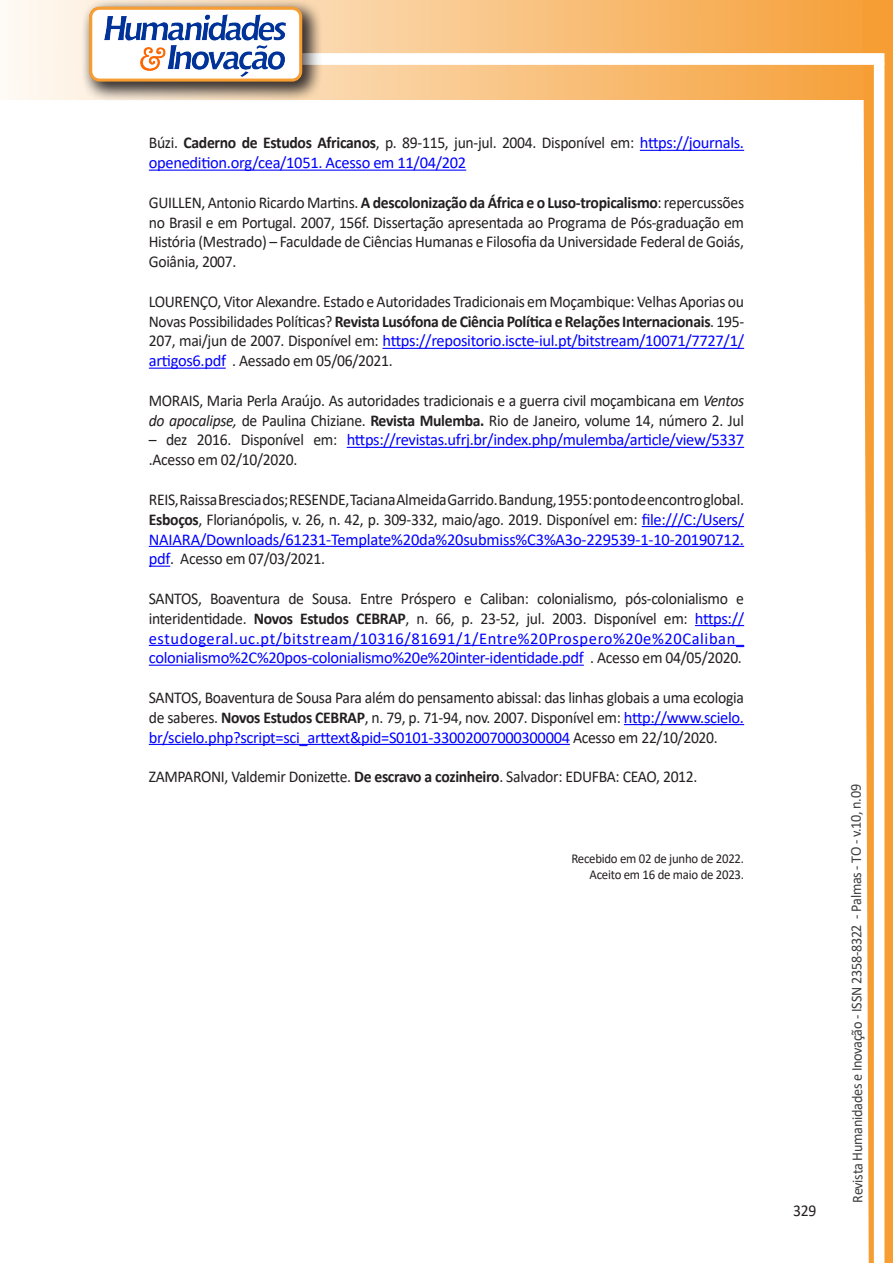
<style>
.page{position:relative;width:893px;height:1263px;background:#fff}
.page>*{position:absolute;margin:0;border:0;box-sizing:border-box;transform-origin:0 0}
.texto{font:16.5px/19.8px "Calibri";letter-spacing:-.02em;color:#231f20;text-align:justify;scale:.95 1}
.texto-2{font:16.5px/19.8px "Calibri";letter-spacing:-.02em;color:#00f}
.t1{font:15px "Calibri";letter-spacing:-.025em;color:#3e3e3f;scale:.95 1}
.texto-3{font:13.5px "Calibri";letter-spacing:-.02em;color:#231f20;scale:.95 1}
.s1{color:#231f20}
.s2{font-weight:700;color:#231f20}
.s3{font-weight:700}
.s4{color:#00f}
.s5{font-style:italic}
</style>
<div class="page">
<svg style="left:5px;top:0;width:858px;height:100px;background:#f9c484"></svg>
<div style="left:302px;top:53px;width:582px;height:12px;background:#fff;border:2px solid #fff"></div>
<svg style="left:863px;top:0;width:30px;height:1263px"></svg>
<div style="left:81px;top:0;width:241px;height:102px;background:#231f20;opacity:.75"></div>
<div style="left:91px;top:8px;width:210px;height:72px;background:#fff;border-radius:9px"></div>
<img style="left:104px;top:14px;width:181px;height:62px">
<div style="left:89px;top:7px;width:213px;height:75px;border:3px solid #f69e34;border-radius:9px"></div>
<hr style="left:640px;top:150px;width:104px;height:1px;background:#00f">
<hr style="left:149px;top:170px;width:317px;height:1px;background:#00f">
<hr style="left:382px;top:348px;width:362px;height:1px;background:#00f">
<hr style="left:149px;top:368px;width:77px;height:1px;background:#00f">
<hr style="left:347px;top:447px;width:397px;height:1px;background:#00f">
<hr style="left:642px;top:526px;width:102px;height:1px;background:#00f">
<hr style="left:149px;top:546px;width:595px;height:1px;background:#00f">
<svg style="left:149px;top:566px;width:21px;height:1px"></svg>
<hr style="left:695px;top:625px;width:49px;height:1px;background:#00f">
<hr style="left:149px;top:645px;width:595px;height:1px;background:#00f">
<hr style="left:149px;top:665px;width:435px;height:1px;background:#00f">
<hr style="left:624px;top:724px;width:120px;height:1px;background:#00f">
<hr style="left:149px;top:744px;width:421px;height:1px;background:#00f">
<p class="texto-2" style="left:149px;top:133px;width:597px"><span class="s1">Búzi.</span> <span class="s2">Caderno de Estudos Africanos</span><span class="s1">, p. 89-115, jun-jul. 2004. Disponível em:</span> https://journals. openedition.org/cea/1051. Acesso em 11/04/202</p>
<p class="texto" style="left:149px;top:192px;width:628px">GUILLEN, Antonio Ricardo Martins. <span class="s3">A descolonização da África e o Luso-tropicalismo</span>: repercussões no Brasil e em Portugal. 2007, 156f. Dissertação apresentada ao Programa de Pós-graduação em História (Mestrado) – Faculdade de Ciências Humanas e Filosofia da Universidade Federal de Goiás, Goiânia, 2007.</p>
<p class="texto" style="left:149px;top:291px;width:628px">LOURENÇO, Vitor Alexandre. Estado e Autoridades Tradicionais em Moçambique: Velhas Aporias ou Novas Possibilidades Políticas? <span class="s3">Revista Lusófona de Ciência Política e Relações Internacionais</span>. 195- 207, mai/jun de 2007. Disponível em: <span class="s4">https://repositorio.iscte-iul.pt/bitstream/10071/7727/1/ artigos6.pdf</span> . Aessado em 05/06/2021.</p>
<p class="texto" style="left:149px;top:390px;width:628px">MORAIS, Maria Perla Araújo. As autoridades tradicionais e a guerra civil moçambicana em <span class="s5">Ventos do apocalipse,</span> de Paulina Chiziane. <span class="s3">Revista Mulemba.</span> Rio de Janeiro, volume 14, número 2. Jul</p>
<p class="texto-2" style="left:149px;top:430px;width:597px"><span class="s1">– dez 2016. Disponível em:</span> https://revistas.ufrj.br/index.php/mulemba/article/view/5337 <span class="s1">.Acesso em 02/10/2020.</span></p>
<p class="texto" style="left:149px;top:489px;width:628px">REIS, Raissa Brescia dos; RESENDE, Taciana Almeida Garrido. Bandung, 1955: ponto de encontro global.<br><span class="s3">Esboços</span>, Florianópolis, v. 26, n. 42, p. 309-332, maio/ago. 2019. Disponível em: <span class="s4">file:///C:/Users/ NAIARA/Downloads/61231-Template%20da%20submiss%C3%A3o-229539-1-10-20190712. pdf</span>. Acesso em 07/03/2021.</p>
<p class="texto" style="left:149px;top:588px;width:628px">SANTOS, Boaventura de Sousa. Entre Próspero e Caliban: colonialismo, pós-colonialismo e interidentidade. <span class="s3">Novos Estudos CEBRAP</span>, n. 66, p. 23-52, jul. 2003. Disponível em: <span class="s4">https:// estudogeral.uc.pt/bitstream/10316/81691/1/Entre%20Prospero%20e%20Caliban_ colonialismo%2C%20pos-colonialismo%20e%20inter-identidade.pdf</span> . Acesso em 04/05/2020.</p>
<p class="texto" style="left:149px;top:687px;width:628px">SANTOS, Boaventura de Sousa Para além do pensamento abissal: das linhas globais a uma ecologia de saberes. <span class="s3">Novos Estudos CEBRAP</span>, n. 79, p. 71-94, nov. 2007. Disponível em: <span class="s4">http://www.scielo. br/scielo.php?script=sci_arttext&amp;pid=S0101-33002007000300004</span> Acesso em 22/10/2020.</p>
<p class="texto" style="left:149px;top:766px;width:579px">ZAMPARONI, Valdemir Donizette. <span class="s3">De escravo a cozinheiro</span>. Salvador: EDUFBA: CEAO, 2012.</p>
<p class="texto-3" style="left:571px;top:849px;width:183px">Recebido em 02 de junho de 2022.</p>
<p class="texto-3" style="left:590px;top:865px;width:164px">Aceito em 16 de maio de 2023.</p>
<p class="texto" style="left:793px;top:1200px;width:26px">329</p>
<p class="t1" style="left:846px;top:1203px;width:442px;rotate:-90deg">Revista Humanidades e Inovação - ISSN 2358-8322 - Palmas - TO - v.10, n.09</p>
</div>
